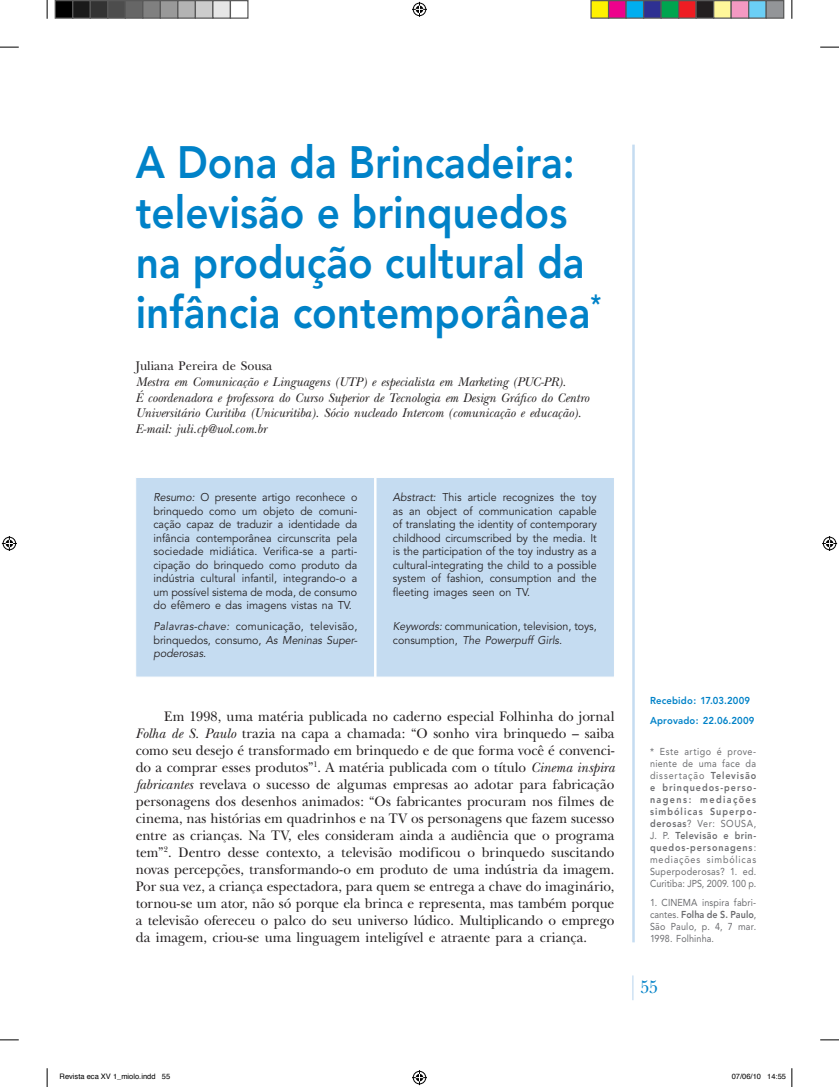
<style>
.page{position:relative;width:839px;height:1087px;background:#fff}
.page>*{position:absolute;margin:0;border:0;box-sizing:border-box;transform-origin:0 0}
.t1{font:800 45px/50px "Avenir";color:#0082c8;scale:.9 1}
.t2{font:18.75px "New Baskerville";color:#0082c8;scale:.9 1}
.t3{font:14.38px/17px "New Baskerville";letter-spacing:.005em;color:#231f20;text-align:justify;scale:.95 1}
.t4{font:italic 13.12px/15.8px "New Baskerville";color:#231f20;scale:.95 1}
.t5{font:13.12px "New Baskerville";color:#231f20;scale:.95 1}
.t6{font:11.25px/13.5px "Avenir";color:#231f20;text-align:justify;scale:.95 1}
.t7{font:10px/12px "Avenir";letter-spacing:.025em;color:#6c6d70;text-align:justify;scale:.9 1}
.t8{font:800 10px/20px "Avenir";letter-spacing:.015em;color:#0082c8;scale:.95 1}
.t9{font:7.5px "Helvetica";color:#000}
.s1{font-style:italic}
.s2{font-weight:800}
</style>
<div class="page">
<hr style="left:632px;top:145px;width:2px;height:797px;background:#c5dcf1">
<svg style="left:632px;top:975px;width:1px;height:25px"></svg>
<div style="left:136px;top:477px;width:478px;height:200px;background:#c5dcf1;border:1px solid #fff"></div>
<hr style="left:374px;top:477px;width:2px;height:200px;background:#fff">
<svg style="left:0;top:46px;width:19px;height:2px"></svg>
<svg style="left:820px;top:46px;width:18px;height:2px"></svg>
<svg style="left:0;top:1039px;width:19px;height:1px"></svg>
<svg style="left:820px;top:1039px;width:18px;height:1px"></svg>
<svg style="left:46px;top:0;width:2px;height:19px"></svg>
<svg style="left:46px;top:1068px;width:2px;height:18px"></svg>
<svg style="left:791px;top:0;width:1px;height:19px"></svg>
<svg style="left:412px;top:2px;width:15px;height:15px"></svg>
<svg style="left:412px;top:1070px;width:15px;height:14px"></svg>
<svg style="left:2px;top:536px;width:15px;height:15px"></svg>
<svg style="left:822px;top:536px;width:14px;height:15px"></svg>
<div style="left:55px;top:1px;width:18px;height:17px;background:#000"></div>
<div style="left:55px;top:0;width:18px;height:19px;border:1px solid #595959"></div>
<div style="left:73px;top:1px;width:17px;height:17px;background:#1a1a1a"></div>
<div style="left:72px;top:0;width:19px;height:19px;border:1px solid #595959"></div>
<div style="left:90px;top:1px;width:18px;height:17px;background:#333"></div>
<div style="left:90px;top:0;width:18px;height:19px;border:1px solid #595959"></div>
<div style="left:108px;top:1px;width:17px;height:17px;background:#4d4d4d"></div>
<div style="left:107px;top:0;width:19px;height:19px;border:1px solid #595959"></div>
<div style="left:125px;top:1px;width:18px;height:17px;background:#666"></div>
<div style="left:125px;top:0;width:18px;height:19px;border:1px solid #595959"></div>
<div style="left:143px;top:1px;width:17px;height:17px;background:#808080"></div>
<div style="left:142px;top:0;width:19px;height:19px;border:1px solid #595959"></div>
<div style="left:160px;top:1px;width:18px;height:17px;background:#999"></div>
<div style="left:160px;top:0;width:18px;height:19px;border:1px solid #595959"></div>
<div style="left:178px;top:1px;width:17px;height:17px;background:#b3b3b3"></div>
<div style="left:177px;top:0;width:19px;height:19px;border:1px solid #595959"></div>
<div style="left:195px;top:1px;width:18px;height:17px;background:#ccc"></div>
<div style="left:195px;top:0;width:18px;height:19px;border:1px solid #595959"></div>
<div style="left:213px;top:1px;width:17px;height:17px;background:#e6e6e6"></div>
<div style="left:212px;top:0;width:19px;height:19px;border:1px solid #595959"></div>
<div style="left:230px;top:0;width:18px;height:19px;border:1px solid #595959"></div>
<div style="left:591px;top:1px;width:17px;height:17px;background:#fff101"></div>
<div style="left:590px;top:0;width:19px;height:19px;border:1px solid #595959"></div>
<div style="left:608px;top:1px;width:18px;height:17px;background:#ed028c"></div>
<div style="left:607px;top:0;width:19px;height:19px;border:1px solid #595959"></div>
<div style="left:626px;top:1px;width:17px;height:17px;background:#00aeef"></div>
<div style="left:625px;top:0;width:19px;height:19px;border:1px solid #595959"></div>
<div style="left:643px;top:1px;width:18px;height:17px;background:#2e3092"></div>
<div style="left:642px;top:0;width:19px;height:19px;border:1px solid #595959"></div>
<div style="left:661px;top:1px;width:17px;height:17px;background:#00a54f"></div>
<div style="left:660px;top:0;width:19px;height:19px;border:1px solid #595959"></div>
<div style="left:678px;top:1px;width:18px;height:17px;background:#ee1d23"></div>
<div style="left:677px;top:0;width:19px;height:19px;border:1px solid #595959"></div>
<div style="left:696px;top:1px;width:17px;height:17px;background:#231f20"></div>
<div style="left:695px;top:0;width:19px;height:19px;border:1px solid #595959"></div>
<div style="left:713px;top:1px;width:18px;height:17px;background:#fff79a"></div>
<div style="left:712px;top:0;width:19px;height:19px;border:1px solid #595959"></div>
<div style="left:731px;top:1px;width:17px;height:17px;background:#f499c2"></div>
<div style="left:730px;top:0;width:19px;height:19px;border:1px solid #595959"></div>
<div style="left:748px;top:1px;width:18px;height:17px;background:#6bcff6"></div>
<div style="left:747px;top:0;width:19px;height:19px;border:1px solid #595959"></div>
<div style="left:766px;top:1px;width:17px;height:17px;background:#939598"></div>
<div style="left:765px;top:0;width:19px;height:19px;border:1px solid #595959"></div>
<svg style="left:791px;top:1068px;width:1px;height:18px"></svg>
<h1 class="t1" style="left:136px;top:138px;width:519px">A Dona da Brincadeira: televisão e brinquedos na produção cultural da infância contemporânea<sup>*</sup></h1>
<p class="t5" style="left:136px;top:358px;width:145px">Juliana Pereira de Sousa</p>
<p class="t4" style="left:136px;top:374px;width:478px">Mestra em Comunicação e Linguagens (UTP) e especialista em Marketing (PUC‑PR).<br>É coordenadora e professora do Curso Superior de Tecnologia em Design Gráfico do Centro Universitário Curitiba (Unicuritiba). Sócio nucleado Intercom (comunicação e educação).<br>E‑mail: juli.cp@uol.com.br</p>
<p class="t6" style="left:153px;top:491px;width:216px"><span class="s1">Resumo:</span> O presente artigo reconhece o brinquedo como um objeto de comuni‑ cação capaz de traduzir a identidade da infância contemporânea circunscrita pela sociedade midiática. Verifica‑se a parti‑ cipação do brinquedo como produto da indústria cultural infantil, integrando‑o a um possível sistema de moda, de consumo do efêmero e das imagens vistas na TV.</p>
<p class="t6" style="left:153px;top:619px;width:216px"><span class="s1">Palavras‑chave:</span> comunicação, televisão, brinquedos, consumo, <span class="s1">As Meninas Super‑ poderosas.</span></p>
<p class="t6" style="left:393px;top:491px;width:216px"><span class="s1">Abstract:</span> This article recognizes the toy as an object of communication capable of translating the identity of contemporary childhood circumscribed by the media. It is the participation of the toy industry as a cultural‑integrating the child to a possible system of fashion, consumption and the fleeting images seen on TV.</p>
<p class="t6" style="left:393px;top:619px;width:216px"><span class="s1">Keywords:</span> communication, television, toys, consumption, <span class="s1">The Powerpuff Girls.</span></p>
<p class="t3" style="left:136px;top:707px;width:505px;text-indent:28px">Em 1998, uma matéria publicada no caderno especial Folhinha do jornal <span class="s1">Folha de S. Paulo</span> trazia na capa a chamada: “O sonho vira brinquedo – saiba como seu desejo é transformado em brinquedo e de que forma você é convenci&shy;do a comprar esses produtos”<sup>1</sup>. A matéria publicada com o título <span class="s1">Cinema inspira fabricantes</span> revelava o sucesso de algumas empresas ao adotar para fabricação personagens dos desenhos animados: “Os fabricantes procuram nos filmes de cinema, nas histórias em quadrinhos e na TV os personagens que fazem sucesso entre as crianças. Na TV, eles consideram ainda a audiência que o programa tem”<sup>2</sup>. Dentro desse contexto, a televisão modificou o brinquedo suscitando novas percepções, transformando‑o em produto de uma indústria da imagem.<br>Por sua vez, a criança espectadora, para quem se entrega a chave do imaginário, tornou‑se um ator, não só porque ela brinca e representa, mas também porque a televisão ofereceu o palco do seu universo lúdico. Multiplicando o emprego da imagem, criou‑se uma linguagem inteligível e atraente para a criança.</p>
<p class="t8" style="left:649px;top:690px;width:111px">Recebido: 17.03.2009<br>Aprovado: 22.06.2009</p>
<p class="t7" style="left:649px;top:745px;width:119px">* Este artigo é prove‑ niente de uma face da dissertação <span class="s2">Televisão e brinquedos‑perso&shy;nagens: mediações simbólicas Superpo&shy;derosas</span>? Ver: SOUSA, J. P. <span class="s2">Televisão e brin&shy;quedos-personagens</span>: mediações simbólicas Superpoderosas? 1. ed.<br>Curitiba: JPS, 2009. 100 p.</p>
<p class="t7" style="left:649px;top:896px;width:119px">1. CINEMA inspira fabri‑ cantes. <span class="s2">Folha de S. Paulo</span>, São Paulo, p. 4, 7 mar.<br>1998. Folhinha.</p>
<h2 class="t2" style="left:640px;top:975px;width:21px">55</h2>
<p class="t9" style="left:60px;top:1070px;width:112px">Revista eca XV 1_miolo.indd 55</p>
<p class="t9" style="left:731px;top:1070px;width:56px">07/06/10 14:55</p>
</div>
